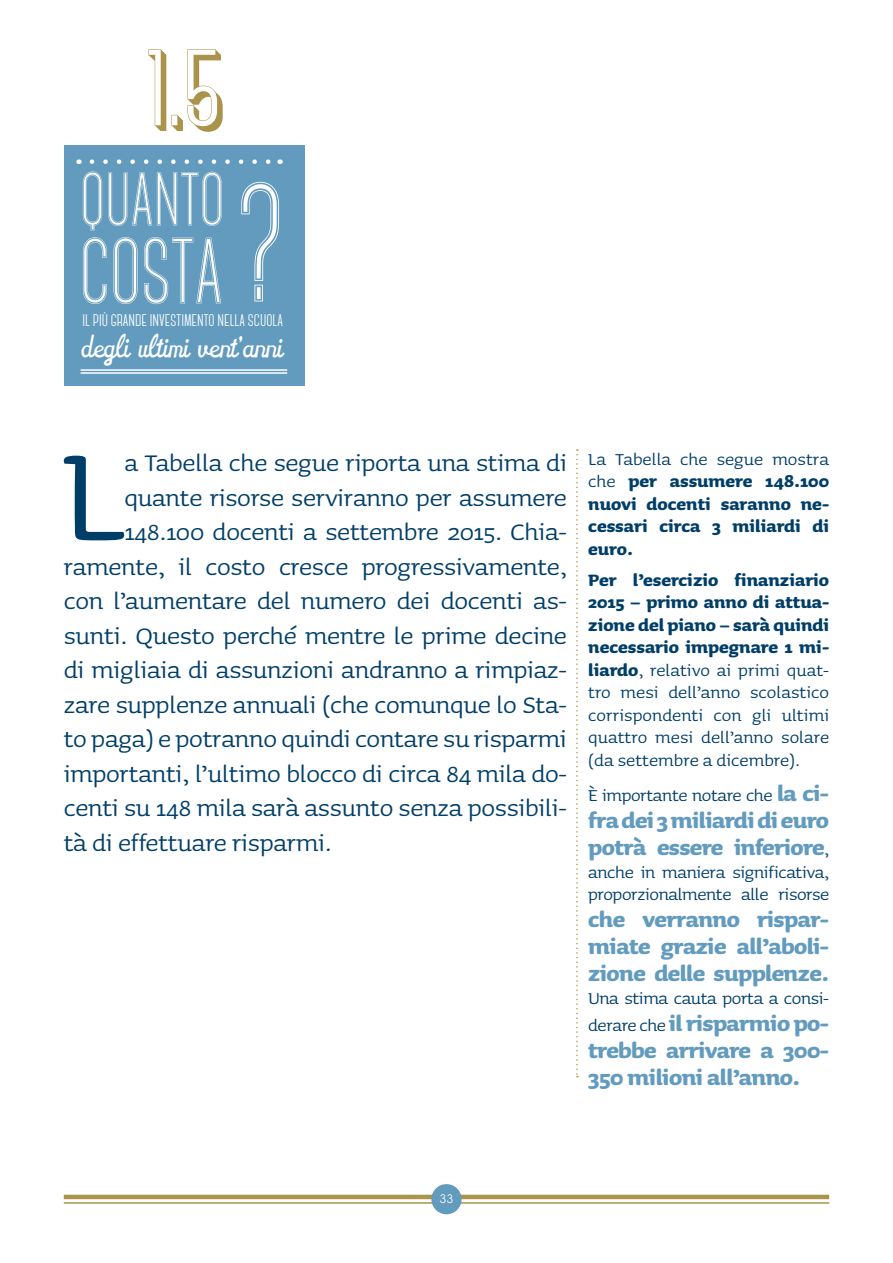
<style>
.page{position:relative;width:893px;height:1263px;background:#fff}
.page>*{position:absolute;margin:0;border:0;box-sizing:border-box;transform-origin:0 0}
.testo_scorrevole{font:169.5px "Canter Outline";color:#fff}
.inizio_capitolo{font:163.2px "Sauna";color:#003e68}
.numero_paragrafo{font:108px "Canter Bold 3 D";color:#aa934b}
.testo_scorrevole-2{font:93.9px "Canter Outline";color:#fff}
.testo_scorrevole-3{font:75.9px "Canter Outline";color:#fff}
.testo_scorrevole-4{font:31.2px "Varsity Script JF";color:#fff}
.inizio_capitolo-2{font:30px "Sauna";letter-spacing:-.01em;color:#003e68}
.testo_scorrevole-5{font:700 27px/27px "Sauna";letter-spacing:-.02em;color:#629bbe;text-align:justify}
.testo_scorrevole-6{font:21px/22.5px "Sauna";letter-spacing:-.02em;color:#003e68;text-align:justify}
.testo_scorrevole-7{font:700 21px/22.5px "Sauna";color:#003e68;text-align:justify}
.testo_scorrevole-8{font:700 16.95px "Canter";color:#fff}
.t1{font:12px "Lubalin Graph";color:#fff}
.s1{font-weight:400}
.s2{font-weight:700}
.s3{font-weight:700;font-size:27px;color:#629bbe}
.s4{font-weight:400;font-size:21px;color:#003e68}
</style>
<div class="page">
<div style="left:64px;top:145px;width:241px;height:241px;background:#629bbe"></div>
<hr style="left:81px;top:369px;width:206px;height:2px;background:#fff">
<hr style="left:81px;top:372px;width:206px;height:2px;background:#fff">
<svg style="left:92px;top:159px;width:179px;height:5px"></svg>
<svg style="left:576px;top:449px;width:2px;height:628px"></svg>
<hr style="left:64px;top:1195px;width:765px;height:4px;background:#aa934b">
<hr style="left:64px;top:1202px;width:765px;height:2px;background:#aa934b">
<div style="left:431px;top:1184px;width:31px;height:30px;background:#629bbe;border-radius:50%"></div>
<p class="numero_paragrafo" style="left:146px;top:34px;width:78px">1.5</p>
<p class="testo_scorrevole-3" style="left:79px;top:164px;width:146px">QUANTO</p>
<p class="testo_scorrevole-2" style="left:78px;top:227px;width:145px">COSTA</p>
<p class="testo_scorrevole" style="left:235px;top:164px;width:47px">?</p>
<p class="testo_scorrevole-8" style="left:83px;top:311px;width:202px">IL PIÙ GRANDE INVESTIMENTO NELLA SCUOLA</p>
<p class="testo_scorrevole-4" style="left:82px;top:328px;width:203px">degli ultimi vent'anni</p>
<p class="inizio_capitolo" style="left:61px;top:408px;width:66px">L</p>
<p class="inizio_capitolo-2" style="left:124px;top:447px;width:444px">a Tabella che segue riporta una stima di</p>
<p class="inizio_capitolo-2" style="left:124px;top:481px;width:444px">quante risorse serviranno per assumere</p>
<p class="inizio_capitolo-2" style="left:124px;top:516px;width:444px">148.100 docenti a settembre 2015. Chia-</p>
<p class="inizio_capitolo-2" style="left:64px;top:550px;width:505px">ramente, il costo cresce progressivamente,</p>
<p class="inizio_capitolo-2" style="left:64px;top:585px;width:505px">con l’aumentare del numero dei docenti as-</p>
<p class="inizio_capitolo-2" style="left:64px;top:619px;width:505px">sunti. Questo perché mentre le prime decine</p>
<p class="inizio_capitolo-2" style="left:64px;top:654px;width:505px">di migliaia di assunzioni andranno a rimpiaz-</p>
<p class="inizio_capitolo-2" style="left:64px;top:688px;width:505px">zare supplenze annuali (che comunque lo Sta-</p>
<p class="inizio_capitolo-2" style="left:64px;top:723px;width:505px">to paga) e potranno quindi contare su risparmi</p>
<p class="inizio_capitolo-2" style="left:64px;top:757px;width:505px">importanti, l’ultimo blocco di circa 84 mila do-</p>
<p class="inizio_capitolo-2" style="left:64px;top:792px;width:505px">centi su 148 mila sarà assunto senza possibili-</p>
<p class="inizio_capitolo-2" style="left:64px;top:826px;width:269px">tà di effettuare risparmi.</p>
<p class="testo_scorrevole-7" style="left:588px;top:447px;width:242px"><span class="s1">La Tabella che segue mostra che</span> per assumere 148.100 nuovi docenti saranno ne&shy;cessari circa 3 miliardi di euro.</p>
<p class="testo_scorrevole-6" style="left:588px;top:569px;width:242px"><span class="s2">Per l’esercizio finanziario 2015 – primo anno di attua&shy;zione del piano – sarà quindi necessario impegnare 1 mi&shy;liardo</span>, relativo ai primi quat&shy;tro mesi dell’anno scolastico corrispondenti con gli ultimi quattro mesi dell’anno solare (da settembre a dicembre).</p>
<p class="testo_scorrevole-6" style="left:588px;top:784px;width:242px">È importante notare che <span class="s3">la ci-</span></p>
<p class="testo_scorrevole-5" style="left:588px;top:807px;width:242px">fra dei 3 miliardi di euro potrà essere inferiore<span class="s4">,</span></p>
<p class="testo_scorrevole-6" style="left:588px;top:861px;width:242px">anche in maniera significativa, proporzionalmente alle risorse</p>
<p class="testo_scorrevole-5" style="left:588px;top:906px;width:242px">che verranno rispar&shy;miate grazie all’aboli&shy;zione delle supplenze.</p>
<p class="testo_scorrevole-6" style="left:588px;top:987px;width:242px">Una stima cauta porta a consi-</p>
<p class="testo_scorrevole-5" style="left:588px;top:1009px;width:242px"><span class="s4">derare che</span> il risparmio po&shy;trebbe arrivare a 300- 350 milioni all’anno.</p>
<p class="t1" style="left:439px;top:1192px;width:15px">33</p>
</div>
